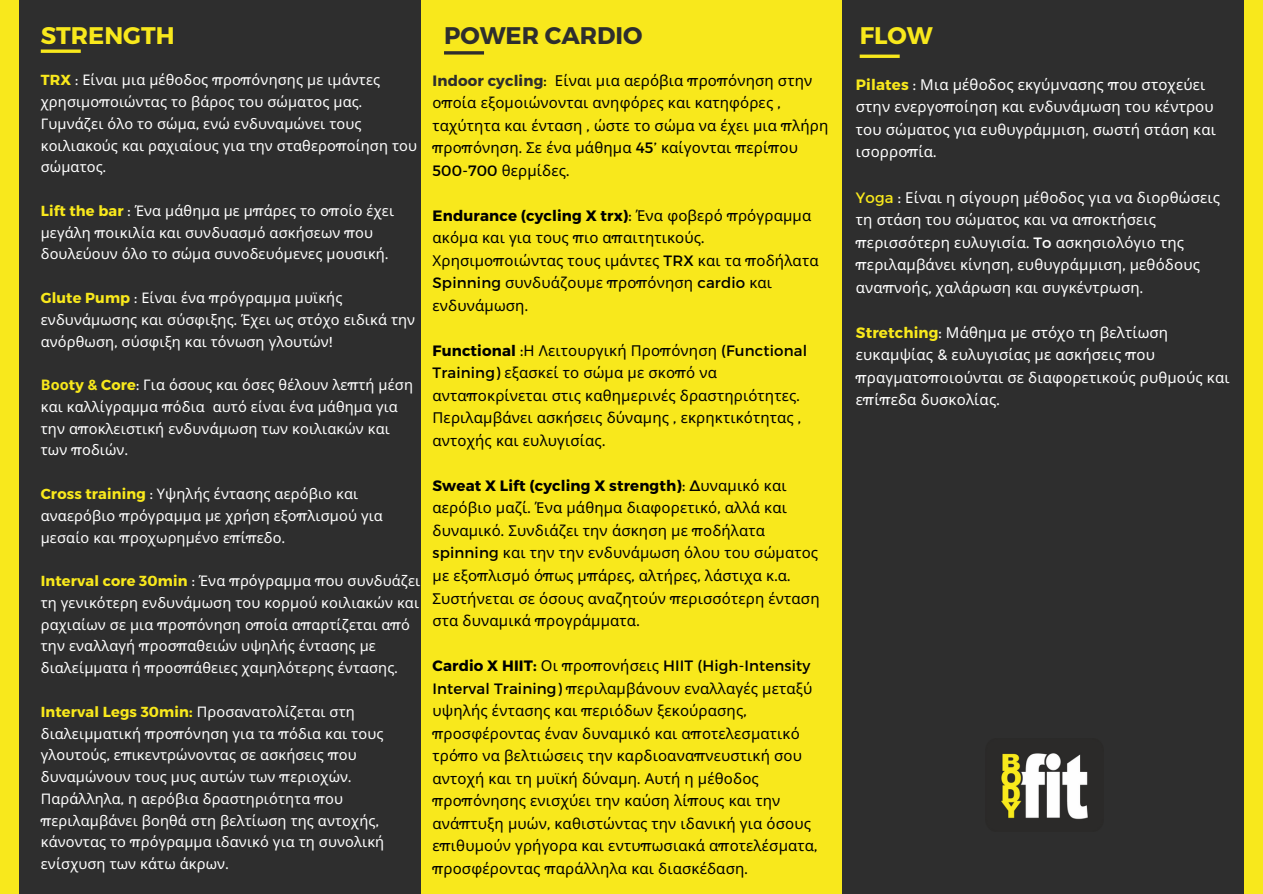
<style>
.page{position:relative;width:1263px;height:894px;background:#fff}
.page>*{position:absolute;margin:0;border:0;box-sizing:border-box;transform-origin:0 0}
.t1{font:700 24px "Montserrat";color:#f8e81c}
.t2{font:700 24px "Montserrat";color:#2e2e2e}
.t3{font:15px/22.5px "Noto Sans";letter-spacing:.01em;color:#000}
.t4{font:15px/22.5px "Noto Sans";letter-spacing:.01em;color:#fff}
.t5{font:15px/22.5px "Montserrat";letter-spacing:.01em;color:#000}
.t6{font:14.55px/21.8px "Noto Sans";letter-spacing:.01em;color:#fff}
.s1{font-family:"Montserrat";font-weight:700;color:#f8e81c}
.s2{font-family:"Montserrat"}
.s3{font-weight:700;color:#f8e81c}
.s4{font-family:"Montserrat";color:#f8e81c}
.s5{font-family:"Montserrat";font-weight:700;color:#2e2e2e}
.s6{font-family:"Montserrat";font-weight:700}
.s7{font-weight:700}
.s8{font-family:"Noto Sans"}
</style>
<div class="page">
<div style="left:0;top:0;width:1263px;height:893px;background:#2e2e2e"></div>
<div style="left:421px;top:0;width:421px;height:893px;background:#f8e81c"></div>
<div style="left:0;top:0;width:18px;height:893px;background:#f8e81c"></div>
<div style="left:1245px;top:0;width:18px;height:893px;background:#f8e81c"></div>
<svg style="left:41px;top:49px;width:40px;height:4px"></svg>
<svg style="left:444px;top:51px;width:40px;height:4px"></svg>
<hr style="left:860px;top:55px;width:40px;height:3px;background:#f8e81c">
<img style="left:1001px;top:753px;width:88px;height:66px">
<p class="t1" style="left:41px;top:20px;width:135px">STRENGTH</p>
<p class="t6" style="left:41px;top:69px;width:378px"><span class="s1">TRX</span> <span class="s2">:</span> Είναι μια μέθοδος <span class="s2">π</span>ρο<span class="s2">π</span>όνησης με ιμάντες χρησιμο<span class="s2">π</span>οιώντας το βάρος του σώματος μας<span class="s2">.<br></span>Γυμνάζει όλο το σώμα<span class="s2">,</span> ενώ ενδυναμώνει τους κοιλιακούς και ραχιαίους για την σταθερο<span class="s2">π</span>οίηση του</p>
<p class="t6" style="left:41px;top:156px;width:67px">σώματος<span class="s2">.</span></p>
<p class="t6" style="left:41px;top:199px;width:355px"><span class="s1">Lift the bar</span> <span class="s2">:</span> Ένα μάθημα με μ<span class="s2">π</span>άρες το ο<span class="s2">π</span>οίο έχει μεγάλη <span class="s2">π</span>οικιλία και συνδυασμό ασκήσεων <span class="s2">π</span>ου δουλεύουν όλο το σώμα συνοδευόμενες μουσική<span class="s2">.</span></p>
<p class="t6" style="left:41px;top:286px;width:376px"><span class="s1">Glute Pump</span> <span class="s2">:</span> Είναι ένα <span class="s2">π</span>ρόγραμμα μυϊκής ενδυνάμωσης και σύσφιξης<span class="s2">.</span> Έχει ως στόχο ειδικά την ανόρθωση<span class="s2">,</span> σύσφιξη και τόνωση γλουτών<span class="s2">!</span></p>
<p class="t6" style="left:41px;top:373px;width:374px"><span class="s3">Βοο</span><span class="s1">ty &amp; Core</span><span class="s2">:</span> Για όσους και όσες θέλουν λε<span class="s2">π</span>τή μέση και καλλίγραμμα <span class="s2">π</span>όδια αυτό είναι ένα μάθημα για την α<span class="s2">π</span>οκλειστική ενδυνάμωση των κοιλιακών και</p>
<p class="t6" style="left:41px;top:439px;width:89px">των <span class="s2">π</span>οδιών<span class="s2">.</span></p>
<p class="t6" style="left:41px;top:482px;width:343px"><span class="s1">Cross training</span> <span class="s2">:</span> Υψηλής έντασης αερόβιο και αναερόβιο <span class="s2">π</span>ρόγραμμα με χρήση εξο<span class="s2">π</span>λισμού για μεσαίο και <span class="s2">π</span>ροχωρημένο ε<span class="s2">π</span>ί<span class="s2">π</span>εδο<span class="s2">.</span></p>
<p class="t6" style="left:41px;top:569px;width:381px"><span class="s1">Interval core 30min</span> <span class="s2">:</span> Ένα <span class="s2">π</span>ρόγραμμα <span class="s2">π</span>ου συνδυάζει τη γενικότερη ενδυνάμωση του κορμού κοιλιακών και ραχιαίων σε μια <span class="s2">π</span>ρο<span class="s2">π</span>όνηση ο<span class="s2">π</span>οία α<span class="s2">π</span>αρτίζεται α<span class="s2">π</span>ό την εναλλαγή <span class="s2">π</span>ροσ<span class="s2">π</span>αθειών υψηλής έντασης με διαλείμματα ή <span class="s2">π</span>ροσ<span class="s2">π</span>άθειες χαμηλότερης έντασης<span class="s2">.</span></p>
<h1 class="t6" style="left:41px;top:700px;width:344px"><span class="s1">Interval Legs 30min:</span> Προσανατολίζεται στη διαλειμματική <span class="s2">π</span>ρο<span class="s2">π</span>όνηση για τα <span class="s2">π</span>όδια και τους γλουτούς<span class="s2">,</span> ε<span class="s2">π</span>ικεντρώνοντας σε ασκήσεις <span class="s2">π</span>ου δυναμώνουν τους μυς αυτών των <span class="s2">π</span>εριοχών<span class="s2">.<br></span>Παράλληλα<span class="s2">,</span> η αερόβια δραστηριότητα <span class="s2">π</span>ου</h1>
<p class="t6" style="left:41px;top:808px;width:345px"><span class="s2">π</span>εριλαμβάνει βοηθά στη βελτίωση της αντοχής<span class="s2">, </span>κάνοντας το <span class="s2">π</span>ρόγραμμα ιδανικό για τη συνολική ενίσχυση των κάτω άκρων<span class="s2">.</span></p>
<p class="t2" style="left:444px;top:20px;width:200px">POWER CARDIO</p>
<p class="t1" style="left:860px;top:20px;width:75px">FLOW</p>
<p class="t4" style="left:856px;top:73px;width:361px"><span class="s1">Pilates</span> <span class="s2">:</span> Μια μέθοδος εκγύμνασης <span class="s2">π</span>ου στοχεύει στην ενεργο<span class="s2">π</span>οίηση και ενδυνάμωση του κέντρου του σώματος για ευθυγράμμιση<span class="s2">,</span> σωστή στάση και ισορρο<span class="s2">π</span>ία<span class="s2">.</span></p>
<p class="t4" style="left:856px;top:185px;width:366px"><span class="s4">Yoga</span> <span class="s2">:</span> Είναι η σίγουρη μέθοδος για να διορθώσεις τη στάση του σώματος και να α<span class="s2">π</span>οκτήσεις <span class="s2">π</span>ερισσότερη ευλυγισία<span class="s2">. To</span> ασκησιολόγιο της <span class="s2">π</span>εριλαμβάνει κίνηση<span class="s2">,</span> ευθυγράμμιση<span class="s2">,</span> μεθόδους ανα<span class="s2">π</span>νοής<span class="s2">,</span> χαλάρωση και συγκέντρωση<span class="s2">.</span></p>
<p class="t4" style="left:856px;top:320px;width:375px"><span class="s1">Stretching</span><span class="s2">:</span> Μάθημα με στόχο τη βελτίωση ευκαμψίας <span class="s2">&amp;</span> ευλυγισίας με ασκήσεις <span class="s2">π</span>ου <span class="s2">π</span>ραγματο<span class="s2">π</span>οιούνται σε διαφορετικούς ρυθμούς και ε<span class="s2">π</span>ί<span class="s2">π</span>εδα δυσκολίας<span class="s2">.</span></p>
<p class="t3" style="left:432px;top:68px;width:397px"><span class="s5">Indoor cycling</span><span class="s2">:</span> Είναι μια αερόβια <span class="s2">π</span>ρο<span class="s2">π</span>όνηση στην ο<span class="s2">π</span>οία εξομοιώνονται ανηφόρες και κατηφόρες <span class="s2">, </span>ταχύτητα και ένταση <span class="s2">,</span> ώστε το σώμα να έχει μια <span class="s2">π</span>λήρη <span class="s2">π</span>ρο<span class="s2">π</span>όνηση<span class="s2">.</span> Σε ένα μάθημα <span class="s2">45’</span> καίγονται <span class="s2">π</span>ερί<span class="s2">π</span>ου <span class="s2">500-700</span> θερμίδες<span class="s2">.</span></p>
<p class="t3" style="left:432px;top:203px;width:388px"><span class="s6">Endurance (cycling X trx)</span><span class="s2">:</span> Ένα φοβερό <span class="s2">π</span>ρόγραμμα ακόμα και για τους <span class="s2">π</span>ιο α<span class="s2">π</span>αιτητικούς<span class="s2">.<br></span>Χρησιμο<span class="s2">π</span>οιώντας τους ιμάντες <span class="s2">TRX</span> και τα <span class="s2">π</span>οδήλατα <span class="s2">Spinning</span> συνδυάζουμε <span class="s2">π</span>ρο<span class="s2">π</span>όνηση <span class="s2">cardio</span> και ενδυνάμωση<span class="s2">.</span></p>
<p class="t3" style="left:432px;top:338px;width:376px"><span class="s6">Functional</span> <span class="s2">:</span>Η Λειτουργική Προ<span class="s2">π</span>όνηση <span class="s2">(Functional<br>Training)</span> εξασκεί το σώμα με σκο<span class="s2">π</span>ό να</p>
<p class="t3" style="left:432px;top:383px;width:370px;text-align:justify">αντα<span class="s2">π</span>οκρίνεται στις καθημερινές δραστηριότητες<span class="s2">.<br></span>Περιλαμβάνει ασκήσεις δύναμης <span class="s2">,</span> εκρηκτικότητας <span class="s2">, </span>αντοχής και ευλυγισίας<span class="s2">.</span></p>
<p class="t3" style="left:432px;top:473px;width:356px"><span class="s6">Sweat X Lift (cycling X strength)</span><span class="s2">: Δ</span>υναμικό και αερόβιο μαζί<span class="s2">.</span> Ένα μάθημα διαφορετικό<span class="s2">,</span> αλλά και</p>
<p class="t3" style="left:432px;top:518px;width:389px">δυναμικό<span class="s2">.</span> Συνδιάζει την άσκηση με <span class="s2">π</span>οδήλατα <span class="s2">spinning</span> και την την ενδυνάμωση όλου του σώματος με εξο<span class="s2">π</span>λισμό ό<span class="s2">π</span>ως μ<span class="s2">π</span>άρες<span class="s2">,</span> αλτήρες<span class="s2">,</span> λάστιχα κ<span class="s2">.</span>α<span class="s2">.<br></span>Συστήνεται σε όσους αναζητούν <span class="s2">π</span>ερισσότερη ένταση στα δυναμικά <span class="s2">π</span>ρογράμματα<span class="s2">.</span></p>
<p class="t5" style="left:432px;top:653px;width:381px"><span class="s7">Cardio X HIIT:</span> <span class="s8">Οι</span> π<span class="s8">ρο</span>π<span class="s8">ονήσεις</span> HIIT (High-Intensity<br>Interval Training) π<span class="s8">εριλαμβάνουν εναλλαγές μεταξύ</span></p>
<h1 class="t3" style="left:432px;top:698px;width:386px">υψηλής έντασης και <span class="s2">π</span>εριόδων ξεκούρασης<span class="s2">, π</span>ροσφέροντας έναν δυναμικό και α<span class="s2">π</span>οτελεσματικό τρό<span class="s2">π</span>ο να βελτιώσεις την καρδιοανα<span class="s2">π</span>νευστική σου αντοχή και τη μυϊκή δύναμη<span class="s2">.</span> Αυτή η μέθοδος <span class="s2">π</span>ρο<span class="s2">π</span>όνησης ενισχύει την καύση λί<span class="s2">π</span>ους και την ανά<span class="s2">π</span>τυξη μυών<span class="s2">,</span> καθιστώντας την ιδανική για όσους ε<span class="s2">π</span>ιθυμούν γρήγορα και εντυ<span class="s2">π</span>ωσιακά α<span class="s2">π</span>οτελέσματα<span class="s2">, π</span>ροσφέροντας <span class="s2">π</span>αράλληλα και διασκέδαση<span class="s2">.</span></h1>
</div>
